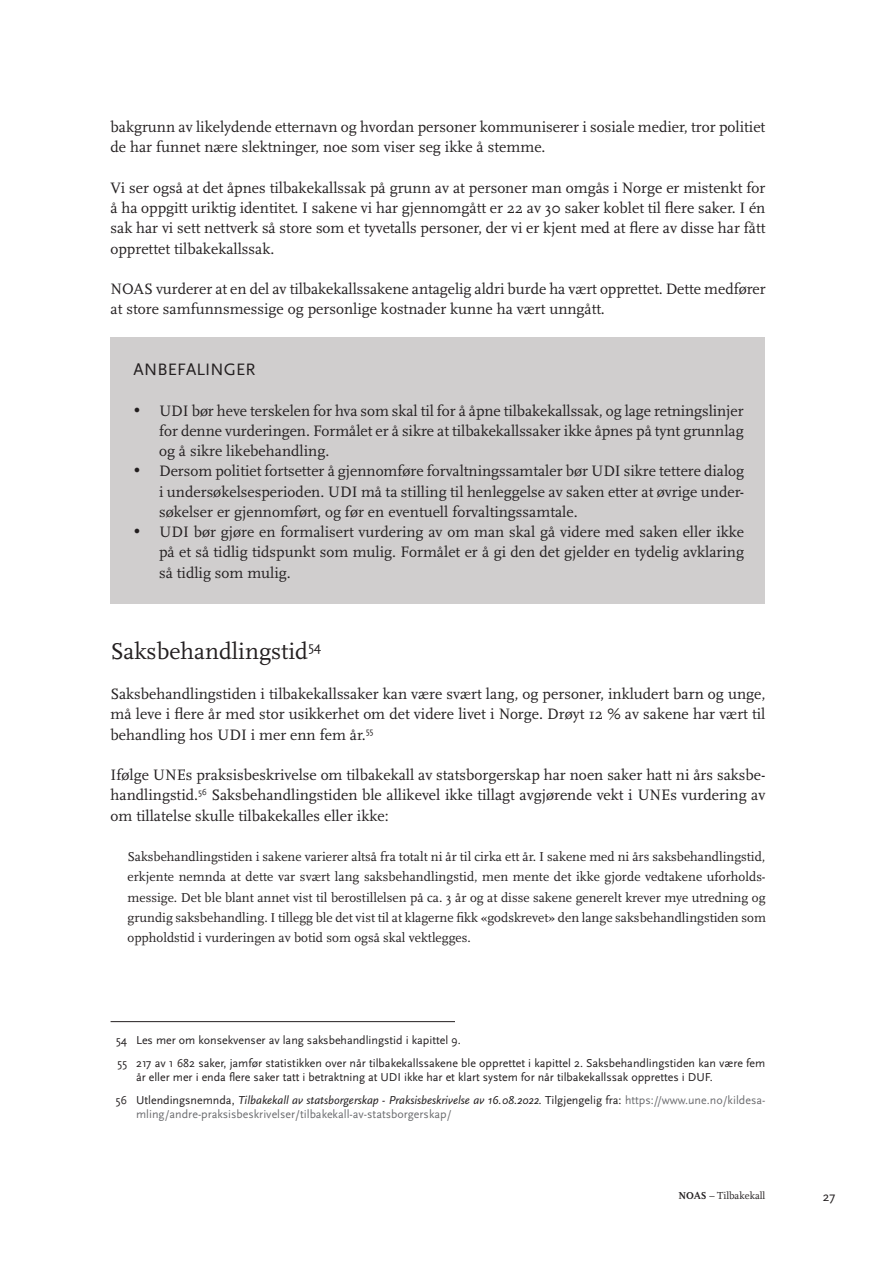
<style>
.page{position:relative;width:893px;height:1263px;background:#fff}
.page>*{position:absolute;margin:0;border:0;box-sizing:border-box;transform-origin:0 0}
.Tittel_2{font:24px "Scala Pro";color:#231f20}
.Recommendation{font:17.25px "Scala Sans Pro";letter-spacing:.01em;color:#231f20}
.Brødtekst{font:15.75px/20.2px "Scala Pro";color:#231f20;text-align:justify}
.Brødtekst_over_anbefaling{font:15.75px/20.2px "Scala Pro";letter-spacing:-.005em;color:#231f20}
.sitat{font:13.5px/20.2px "Scala Pro";color:#231f20;text-align:justify}
.t1{font:13.5px "Scala Sans Pro";color:#231f20}
.Fotnote{font:12px/14.2px "Scala Sans Pro";color:#231f20}
.Fotnote-2{font:12px/14.2px "Scala Sans Pro";color:#6c6d70}
.t2{font:10.5px "Scala Pro";color:#231f20}
.s1{color:#231f20}
.s2{font-style:italic;color:#231f20}
.s3{font-weight:700}
</style>
<div class="page">
<div style="left:111px;top:337px;width:654px;height:267px;background:#d0cece"></div>
<hr style="left:111px;top:1021px;width:344px;height:1px;background:#231f20">
<p class="Brødtekst" style="left:111px;top:117px;width:656px">bakgrunn av likelydende etternavn og hvordan personer kommuniserer i sosiale medier, tror politiet de har funnet nære slektninger, noe som viser seg ikke å stemme.</p>
<p class="Brødtekst" style="left:111px;top:178px;width:656px">Vi ser også at det åpnes tilbakekallssak på grunn av at personer man omgås i Norge er mistenkt for å ha oppgitt uriktig identitet. I sakene vi har gjennomgått er 22 av 30 saker koblet til flere saker. I én sak har vi sett nettverk så store som et tyvetalls personer, der vi er kjent med at flere av disse har fått opprettet tilbakekallssak.</p>
<p class="Brødtekst_over_anbefaling" style="left:111px;top:279px;width:657px">NOAS vurderer at en del av tilbakekallssakene antagelig aldri burde ha vært opprettet. Dette medfører at store samfunnsmessige og personlige kostnader kunne ha vært unngått.</p>
<p class="Recommendation" style="left:134px;top:360px;width:124px">ANBEFALINGER</p>
<p class="Brødtekst" style="left:159px;top:400px;width:586px;text-indent:-26px">• UDI bør heve terskelen for hva som skal til for å åpne tilbakekallssak, og lage retningslinjer for denne vurderingen. Formålet er å sikre at tilbakekallssaker ikke åpnes på tynt grunnlag og å sikre likebehandling.</p>
<p class="Brødtekst" style="left:159px;top:461px;width:587px;text-indent:-26px">• Dersom politiet fortsetter å gjennomføre forvaltningssamtaler bør UDI sikre tettere dialog i undersøkelsesperioden. UDI må ta stilling til henleggelse av saken etter at øvrige under&shy;søkelser er gjennomført, og før en eventuell forvaltingssamtale.</p>
<p class="Brødtekst" style="left:159px;top:522px;width:587px;text-indent:-26px">• UDI bør gjøre en formalisert vurdering av om man skal gå videre med saken eller ikke på et så tidlig tidspunkt som mulig. Formålet er å gi den det gjelder en tydelig avklaring så tidlig som mulig.</p>
<p class="Tittel_2" style="left:111px;top:637px;width:211px">Saksbehandlingstid<sup>54</sup></p>
<p class="Brødtekst" style="left:111px;top:684px;width:656px">Saksbehandlingstiden i tilbakekallssaker kan være svært lang, og personer, inkludert barn og unge, må leve i flere år med stor usikkerhet om det videre livet i Norge. Drøyt 12 % av sakene har vært til behandling hos UDI i mer enn fem år.<sup>55</sup></p>
<p class="Brødtekst" style="left:111px;top:765px;width:656px">Ifølge UNEs praksisbeskrivelse om tilbakekall av statsborgerskap har noen saker hatt ni års saksbe&shy;handlingstid.<sup>56</sup> Saksbehandlingstiden ble allikevel ikke tillagt avgjørende vekt i UNEs vurdering av om tillatelse skulle tilbakekalles eller ikke:</p>
<p class="sitat" style="left:128px;top:847px;width:640px">Saksbehandlingstiden i sakene varierer altså fra totalt ni år til cirka ett år. I sakene med ni års saksbehandlingstid, erkjente nemnda at dette var svært lang saksbehandlingstid, men mente det ikke gjorde vedtakene uforholds&shy;messige. Det ble blant annet vist til berostillelsen på ca. 3 år og at disse sakene generelt krever mye utredning og grundig saksbehandling. I tillegg ble det vist til at klagerne fikk «godskrevet» den lange saksbehandlingstiden som oppholdstid i vurderingen av botid som også skal vektlegges.</p>
<p class="Fotnote" style="left:116px;top:1033px;width:346px">54 Les mer om konsekvenser av lang saksbehandlingstid i kapittel 9.</p>
<p class="Fotnote" style="left:136px;top:1056px;width:631px;text-indent:-19px">55 217 av 1 682 saker, jamfør statistikken over når tilbakekallssakene ble opprettet i kapittel 2. Saksbehandlingstiden kan være fem år eller mer i enda flere saker tatt i betraktning at UDI ikke har et klart system for når tilbakekallssak opprettes i DUF.</p>
<p class="Fotnote-2" style="left:136px;top:1093px;width:631px;text-indent:-20px"><span class="s1">56 Utlendingsnemnda,</span> <span class="s2">Tilbakekall av statsborgerskap - Praksisbeskrivelse av 16.08.2022.</span> <span class="s1">Tilgjengelig fra:</span> https://www.une.no/kildesa&shy;mling/andre-praksisbeskrivelser/tilbakekall-av-statsborgerskap/</p>
<p class="t2" style="left:678px;top:1189px;width:89px"><span class="s3">NOAS</span> – Tilbakekall</p>
<p class="t1" style="left:823px;top:1189px;width:14px">27</p>
</div>
